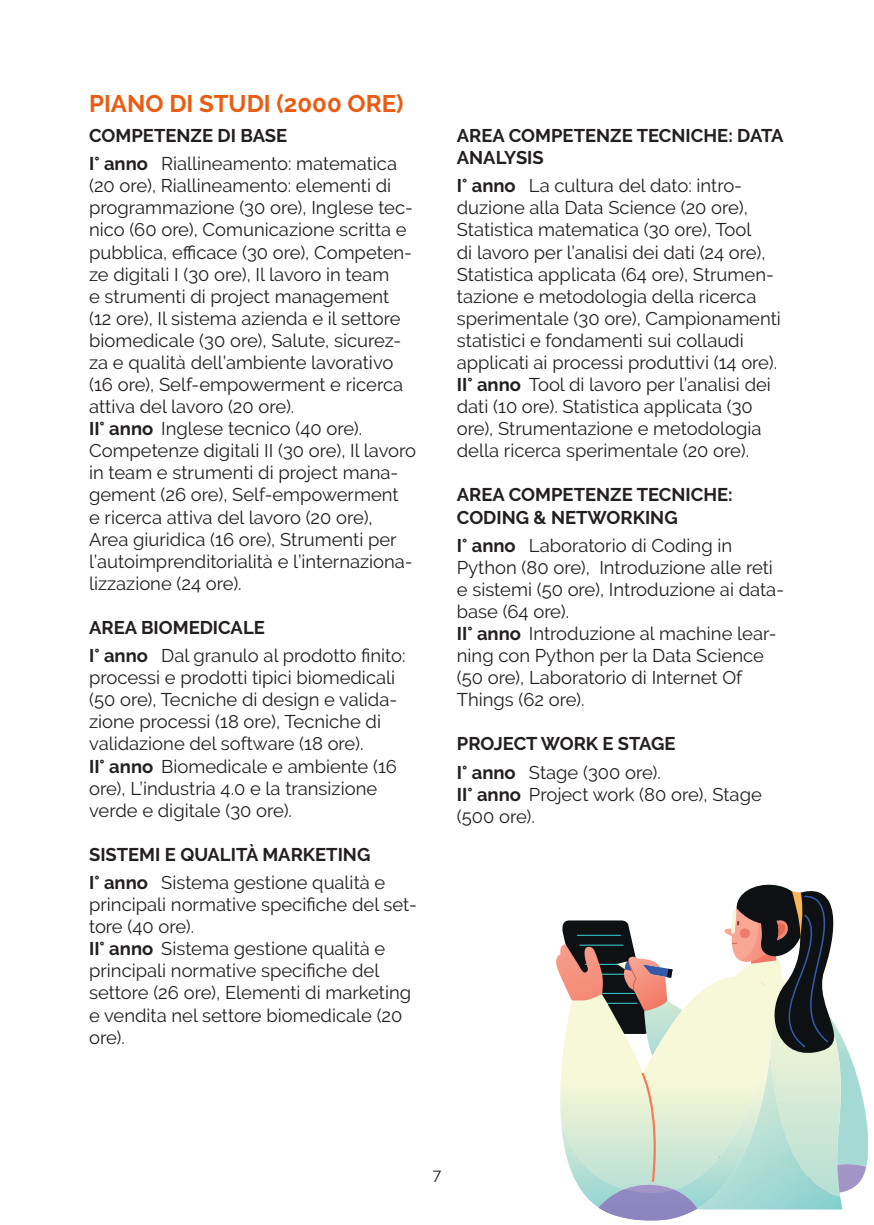
<style>
.page{position:relative;width:874px;height:1225px;background:#fff}
.page>*{position:absolute;margin:0;border:0;box-sizing:border-box;transform-origin:0 0}
.t1{font:700 24px "Raleway";color:#eb5c12}
.t2{font:18.4px/22px "Raleway";color:#231f20}
.t3{font:700 18.4px/28px "Raleway";color:#231f20}
.t4{font:16px "Raleway";color:#231f20}
.s1{font-weight:700}
.s2{font-weight:400}
</style>
<div class="page">
<svg style="left:556px;top:884px;width:311px;height:337px"></svg>
<h1 class="t1" style="left:89px;top:89px;width:316px">PIANO DI STUDI (2000 ORE)</h1>
<p class="t2" style="left:89px;top:121px;width:309px;line-height:28px"><span class="s1">COMPETENZE DI BASE<br>I° anno</span> Riallineamento: matematica</p>
<p class="t2" style="left:89px;top:175px;width:328px">(20 ore), Riallineamento: elementi di programmazione (30 ore), Inglese tec&shy;nico (60 ore), Comunicazione scritta e pubblica, efficace (30 ore), Competen&shy;ze digitali I (30 ore), Il lavoro in team<br>e strumenti di project management (12 ore), Il sistema azienda e il settore biomedicale (30 ore), Salute, sicurez&shy;za e qualità dell’ambiente lavorativo (16 ore), Self-empowerment e ricerca attiva del lavoro (20 ore).<br><span class="s1">II° anno</span> Inglese tecnico (40 ore).<br>Competenze digitali II (30 ore), Il lavoro in team e strumenti di project mana&shy;gement (26 ore), Self-empowerment<br>e ricerca attiva del lavoro (20 ore), Area giuridica (16 ore), Strumenti per l’autoimprenditorialità e l’internaziona&shy;lizzazione (24 ore).</p>
<p class="t2" style="left:89px;top:613px;width:318px;line-height:28px"><span class="s1">AREA BIOMEDICALE<br>I° anno</span> Dal granulo al prodotto finito:</p>
<p class="t2" style="left:89px;top:666px;width:309px">processi e prodotti tipici biomedicali (50 ore), Tecniche di design e valida&shy;zione processi (18 ore), Tecniche di validazione del software (18 ore).<br><span class="s1">II° anno</span> Biomedicale e ambiente (16 ore), L’industria 4.0 e la transizione verde e digitale (30 ore).</p>
<p class="t3" style="left:89px;top:840px;width:297px">SISTEMI E QUALITÀ MARKETING<br>I° anno <span class="s2">Sistema gestione qualità e</span></p>
<p class="t2" style="left:89px;top:893px;width:329px">principali normative specifiche del set&shy;tore (40 ore).<br><span class="s1">II° anno</span> Sistema gestione qualità e principali normative specifiche del settore (26 ore), Elementi di marketing e vendita nel settore biomedicale (20 ore).</p>
<p class="t3" style="left:456px;top:125px;width:328px;line-height:22px">AREA COMPETENZE TECNICHE: DATA<br>ANALYSIS</p>
<p class="t2" style="left:456px;top:175px;width:325px"><span class="s1">I° anno</span> La cultura del dato: intro&shy;duzione alla Data Science (20 ore), Statistica matematica (30 ore), Tool<br>di lavoro per l’analisi dei dati (24 ore), Statistica applicata (64 ore), Strumen&shy;tazione e metodologia della ricerca sperimentale (30 ore), Campionamenti statistici e fondamenti sui collaudi applicati ai processi produttivi (14 ore).<br><span class="s1">II° anno</span> Tool di lavoro per l’analisi dei dati (10 ore). Statistica applicata (30 ore), Strumentazione e metodologia della ricerca sperimentale (20 ore).</p>
<p class="t3" style="left:456px;top:484px;width:277px;line-height:22px">AREA COMPETENZE TECNICHE:<br>CODING &amp; NETWORKING</p>
<p class="t2" style="left:456px;top:534px;width:328px"><span class="s1">I° anno</span> Laboratorio di Coding in<br>Python (80 ore), Introduzione alle reti e sistemi (50 ore), Introduzione ai data&shy;base (64 ore).<br><span class="s1">II° anno</span> Introduzione al machine lear&shy;ning con Python per la Data Science (50 ore), Laboratorio di Internet Of<br>Things (62 ore).</p>
<p class="t3" style="left:456px;top:730px;width:220px">PROJECT WORK E STAGE<br>I° anno <span class="s2">Stage (300 ore).</span></p>
<p class="t2" style="left:456px;top:783px;width:306px"><span class="s1">II° anno</span> Project work (80 ore), Stage (500 ore).</p>
<p class="t4" style="left:432px;top:1164px;width:10px">7</p>
</div>
